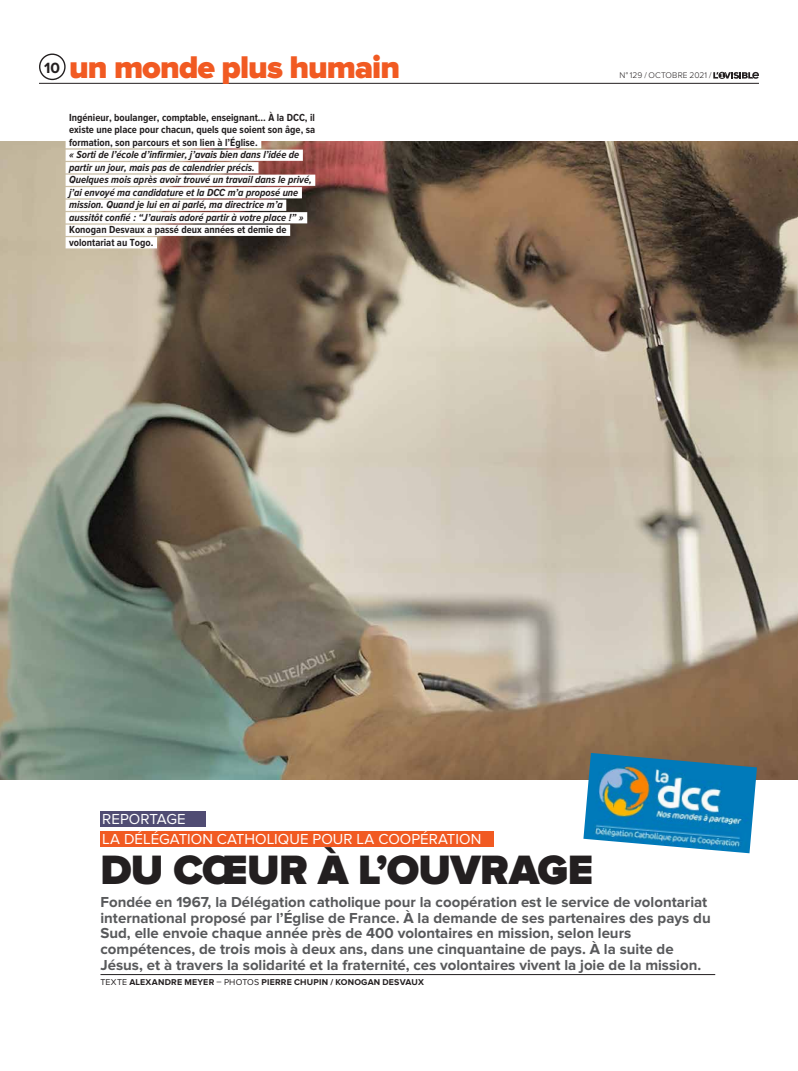
<style>
.page{position:relative;width:798px;height:1071px;background:#fff}
.page>*{position:absolute;margin:0;border:0;box-sizing:border-box;transform-origin:0 0}
.t1{font:900 42.5px "Proxima Nova";letter-spacing:-.015em;color:#231f20}
.t2{font:900 32.5px "Proxima Nova";letter-spacing:-.03em;color:#f15a22}
.t3{font:700 15px/15.6px "Proxima Nova";color:#58595b}
.t4{font:15px/19.4px "Proxima Nova";letter-spacing:.005em;color:#fff}
.t5{font:italic 700 10.62px/12.5px "Proxima Nova Cond";color:#231f20}
.t6{font:700 10.62px/12.5px "Proxima Nova Cond";color:#231f20;text-align:justify}
.t7{font:700 8.75px "Proxima Nova";letter-spacing:.02em;color:#231f20}
.t8{font:300 8.5px "Proxima Nova";letter-spacing:.01em;color:#231f20}
.s1{font-weight:400}
</style>
<div class="page">
<img style="left:0;top:142px;width:797px;height:637px">
<div style="left:100px;top:811px;width:106px;height:16px;background:#504c73"></div>
<div style="left:100px;top:830px;width:393px;height:16px;background:#f15a22"></div>
<div style="left:66px;top:137px;width:195px;height:11px;background:#fff"></div>
<div style="left:66px;top:149px;width:237px;height:12px;background:#fff"></div>
<div style="left:66px;top:162px;width:192px;height:11px;background:#fff"></div>
<div style="left:66px;top:174px;width:249px;height:12px;background:#fff"></div>
<div style="left:66px;top:187px;width:236px;height:11px;background:#fff"></div>
<div style="left:66px;top:199px;width:220px;height:12px;background:#fff"></div>
<div style="left:66px;top:212px;width:241px;height:11px;background:#fff"></div>
<div style="left:66px;top:224px;width:224px;height:12px;background:#fff"></div>
<div style="left:66px;top:237px;width:91px;height:11px;background:#fff"></div>
<hr style="left:100px;top:973px;width:615px;height:1px;background:#231f20">
<hr style="left:39px;top:83px;width:719px;height:1px;background:#231f20">
<div style="left:39px;top:53px;width:27px;height:27px;border:1px solid #231f20;border-radius:50%"></div>
<svg style="left:713px;top:72px;width:45px;height:7px"></svg>
<img style="left:583px;top:752px;width:173px;height:101px">
<h2 class="t2" style="left:44px;top:48px;width:357px"><sup>10</sup> un monde plus humain</h2>
<p class="t6" style="left:69px;top:111px;width:247px">Ingénieur, boulanger, comptable, enseignant… À la DCC, il existe une place pour chacun, quels que soient son âge, sa formation, son parcours et son lien à l’Église.</p>
<p class="t5" style="left:69px;top:149px;width:244px">« Sorti de l’école d’infirmier, j’avais bien dans l’idée de partir un jour, mais pas de calendrier précis.<br>Quelques mois après avoir trouvé un travail dans le privé, j’ai envoyé ma candidature et la DCC m’a proposé une mission. Quand je lui en ai parlé, ma directrice m’a aussitôt confié : “J’aurais adoré partir à votre place !” »</p>
<p class="t6" style="left:69px;top:224px;width:219px">Konogan Desvaux a passé deux années et demie de volontariat au Togo.</p>
<p class="t8" style="left:619px;top:71px;width:93px">N° 129 / OCTOBRE 2021 /</p>
<p class="t4" style="left:102px;top:809px;width:380px">REPORTAGE<br>LA DÉLÉGATION CATHOLIQUE POUR LA COOPÉRATION</p>
<h1 class="t1" style="left:100px;top:845px;width:494px">DU CŒUR À L’OUVRAGE</h1>
<p class="t3" style="left:100px;top:894px;width:611px">Fondée en 1967, la Délégation catholique pour la coopération est le service de volontariat international proposé par l’Église de France. À la demande de ses partenaires des pays du Sud, elle envoie chaque année près de 400 volontaires en mission, selon leurs compétences, de trois mois à deux ans, dans une cinquantaine de pays. À la suite de Jésus, et à travers la solidarité et la fraternité, ces volontaires vivent la joie de la mission.</p>
<p class="t7" style="left:100px;top:976px;width:325px"><span class="s1">TEXTE</span> ALEXANDRE MEYER <span class="s1">– PHOTOS</span> PIERRE CHUPIN / KONOGAN DESVAUX</p>
</div>
